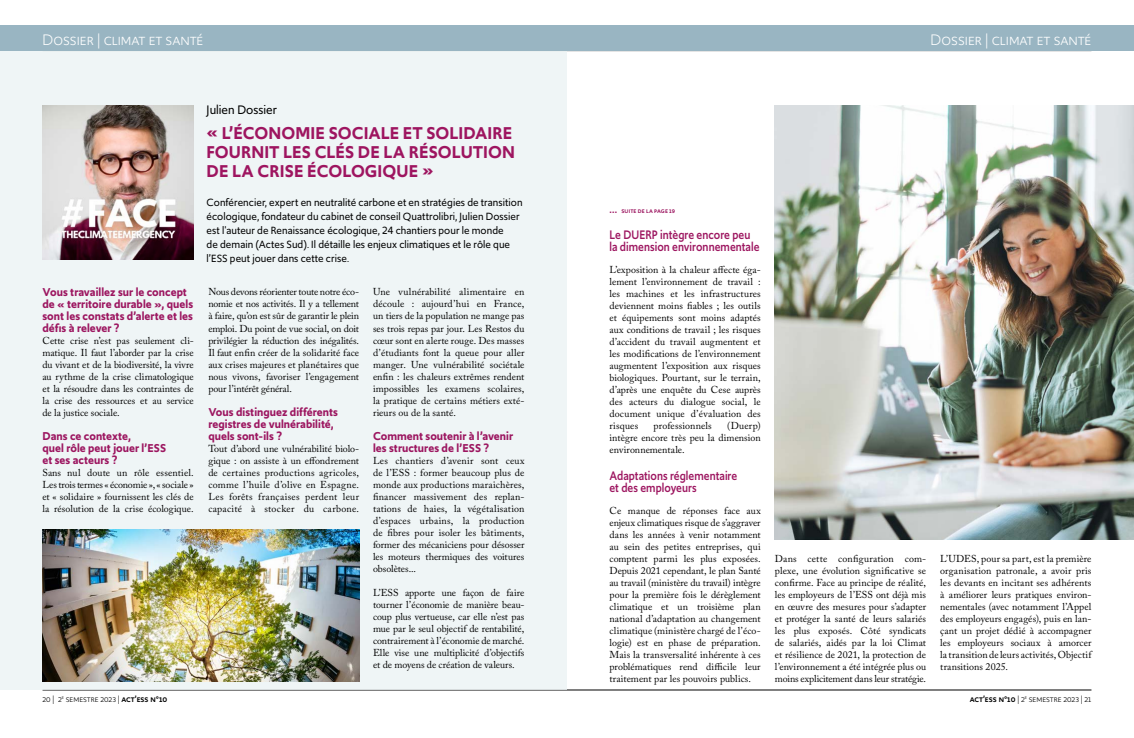
<style>
.page{position:relative;width:1134px;height:738px;background:#fff}
.page>*{position:absolute;margin:0;border:0;box-sizing:border-box;transform-origin:0 0}
.t1{font:600 18px/19px "Upgrade";color:#9e1560}
.t2{font:16px "Upgrade";color:#fff}
.t3{font:500 13px/12px "Upgrade";letter-spacing:.005em;color:#9d1660;scale:.9 1}
.t4{font:13px "Upgrade";color:#000}
.t5{font:600 12px/12px "Upgrade";letter-spacing:.005em;color:#9c1660}
.t6{font:11px/14px "Upgrade";letter-spacing:.005em;color:#000}
.t7{font:10px/12px "Adobe Caslon Pro";letter-spacing:.005em;color:#000;text-align:justify}
.t8{font:9px "Upgrade";color:#000}
.t9{font:500 7px "Upgrade";letter-spacing:.015em;color:#9c1660}
.s1{font-size:13px;color:#9d1660}
.s2{font-weight:500}
</style>
<div class="page">
<hr style="left:43px;top:689px;width:1048px;height:1px;background:#000">
<img style="left:775px;top:105px;width:359px;height:434px">
<div style="left:0;top:51px;width:567px;height:637px;background:#ecf3f4"></div>
<div style="left:0;top:26px;width:1134px;height:25px;background:#99b5c2"></div>
<img style="left:43px;top:105px;width:151px;height:154px">
<img style="left:43px;top:529px;width:316px;height:151px">
<h2 class="t2" style="left:43px;top:29px;width:162px">Dossier | climat et santé</h2>
<h2 class="t2" style="left:931px;top:29px;width:162px">Dossier | climat et santé</h2>
<p class="t5" style="left:43px;top:285px;width:152px">Vous travaillez sur le concept de « territoire durable », quels sont les constats d’alerte et les défis à relever ?</p>
<p class="t7" style="left:43px;top:334px;width:153px">Cette crise n’est pas seulement cli&shy;matique. Il faut l’aborder par la crise du vivant et de la biodiversité, la vivre au rythme de la crise climatologique et la résoudre dans les contraintes de la crise des ressources et au service de la justice sociale.</p>
<p class="t5" style="left:43px;top:429px;width:125px">Dans ce contexte,<br>quel rôle peut jouer l’ESS et ses acteurs ?</p>
<p class="t7" style="left:43px;top:466px;width:153px">Sans nul doute un rôle essentiel.<br>Les trois termes « économie », « sociale » et « solidaire » fournissent les clés de la résolution de la crise écologique.</p>
<h3 class="t4" style="left:207px;top:101px;width:72px">Julien Dossier</h3>
<h1 class="t1" style="left:207px;top:123px;width:310px">« L’ÉCONOMIE SOCIALE ET SOLIDAIRE<br>FOURNIT LES CLÉS DE LA RÉSOLUTION<br>DE LA CRISE ÉCOLOGIQUE »</h1>
<p class="t6" style="left:207px;top:195px;width:318px">Conférencier, expert en neutralité carbone et en stratégies de transition écologique, fondateur du cabinet de conseil Quattrolibri, Julien Dossier est l'auteur de Renaissance écologique, 24 chantiers pour le monde<br>de demain (Actes Sud). Il détaille les enjeux climatiques et le rôle que l’ESS peut jouer dans cette crise.</p>
<p class="t7" style="left:208px;top:286px;width:152px">Nous devons réorienter toute notre éco&shy;nomie et nos activités. Il y a tellement à faire, qu’on est sûr de garantir le plein emploi. Du point de vue social, on doit privilégier la réduction des inégalités.<br>Il faut enfin créer de la solidarité face aux crises majeures et planétaires que nous vivons, favoriser l’engagement pour l’intérêt général.</p>
<p class="t5" style="left:208px;top:405px;width:131px">Vous distinguez différents registres de vulnérabilité, quels sont-ils ?</p>
<p class="t7" style="left:208px;top:442px;width:152px">Tout d’abord une vulnérabilité biolo&shy;gique : on assiste à un effondrement de certaines productions agricoles, comme l’huile d’olive en Espagne.<br>Les forêts françaises perdent leur capacité à stocker du carbone.</p>
<p class="t7" style="left:373px;top:286px;width:153px">Une vulnérabilité alimentaire en découle : aujourd’hui en France, un tiers de la population ne mange pas ses trois repas par jour. Les Restos du cœur sont en alerte rouge. Des masses d’étudiants font la queue pour aller manger. Une vulnérabilité sociétale enfin : les chaleurs extrêmes rendent impossibles les examens scolaires, la pratique de certains métiers exté&shy;rieurs ou de la santé.</p>
<p class="t5" style="left:373px;top:429px;width:142px">Comment soutenir à l’avenir les structures de l’ESS ?</p>
<p class="t7" style="left:373px;top:454px;width:153px">Les chantiers d’avenir sont ceux de l’ESS : former beaucoup plus de monde aux productions maraichères, financer massivement des replan&shy;tations de haies, la végétalisation d’espaces urbains, la production de fibres pour isoler les bâtiments, former des mécaniciens pour désosser les moteurs thermiques des voitures obsolètes...</p>
<p class="t7" style="left:373px;top:586px;width:153px">L’ESS apporte une façon de faire tourner l’économie de manière beau&shy;coup plus vertueuse, car elle n’est pas mue par le seul objectif de rentabilité, contrairement à l’économie de marché.<br>Elle vise une multiplicité d’objectifs et de moyens de création de valeurs.</p>
<p class="t9" style="left:610px;top:205px;width:67px"><span class="s1">...</span> suite de la page 19</p>
<h3 class="t3" style="left:609px;top:228px;width:168px">Le DUERP intègre encore peu la dimension environnementale</h3>
<p class="t7" style="left:609px;top:263px;width:153px">L’exposition à la chaleur affecte éga&shy;lement l’environnement de travail : les machines et les infrastructures deviennent moins fiables ; les outils et équipements sont moins adaptés aux conditions de travail ; les risques d’accident du travail augmentent et les modifications de l’environnement augmentent l’exposition aux risques biologiques. Pourtant, sur le terrain, d’après une enquête du Cese auprès des acteurs du dialogue social, le document unique d’évaluation des risques</p>
<p class="t7" style="left:609px;top:419px;width:153px;text-indent:118px">(Duerp) intègre encore très peu la dimension environnementale.</p>
<h3 class="t3" style="left:609px;top:469px;width:143px">Adaptations réglementaire et des employeurs</h3>
<p class="t7" style="left:609px;top:503px;width:153px">Ce manque de réponses face aux enjeux climatiques risque de s’aggraver dans les années à venir notamment au sein des petites entreprises, qui comptent parmi les plus exposées.<br>Depuis 2021 cependant, le plan Santé au travail (ministère du travail) intègre pour la première fois le dérèglement climatique et un troisième plan national d’adaptation au changement climatique (ministère chargé de l’éco&shy;logie) est en phase de préparation.<br>Mais la transversalité inhérente à ces problématiques rend difficile leur traitement par les pouvoirs publics.</p>
<p class="t7" style="left:654px;top:419px;width:60px">professionnels</p>
<p class="t7" style="left:775px;top:551px;width:153px">Dans cette configuration com&shy;plexe, une évolution significative se confirme. Face au principe de réalité, les employeurs de l’ESS ont déjà mis en œuvre des mesures pour s’adapter et protéger la santé de leurs salariés les plus exposés. Côté syndicats de salariés, aidés par la loi Climat et résilience de 2021, la protection de l’environnement a été intégrée plus ou moins explicitement dans leur stratégie.</p>
<p class="t7" style="left:940px;top:551px;width:153px">L’UDES, pour sa part, est la première organisation patronale, a avoir pris les devants en incitant ses adhérents à améliorer leurs pratiques environ&shy;nementales (avec notamment l’Appel des employeurs engagés), puis en lan&shy;çant un projet dédié à accompagner les employeurs sociaux à amorcer la transition de leurs activités, Objectif transitions 2025.</p>
<p class="t8" style="left:43px;top:692px;width:126px">20 | 2<sup>e</sup> semestre 2023 | <span class="s2">act’ess n°10</span></p>
<p class="t8" style="left:970px;top:692px;width:123px"><span class="s2">act’ess n°10</span> | 2<sup>e</sup> semestre 2023 | 21</p>
</div>
